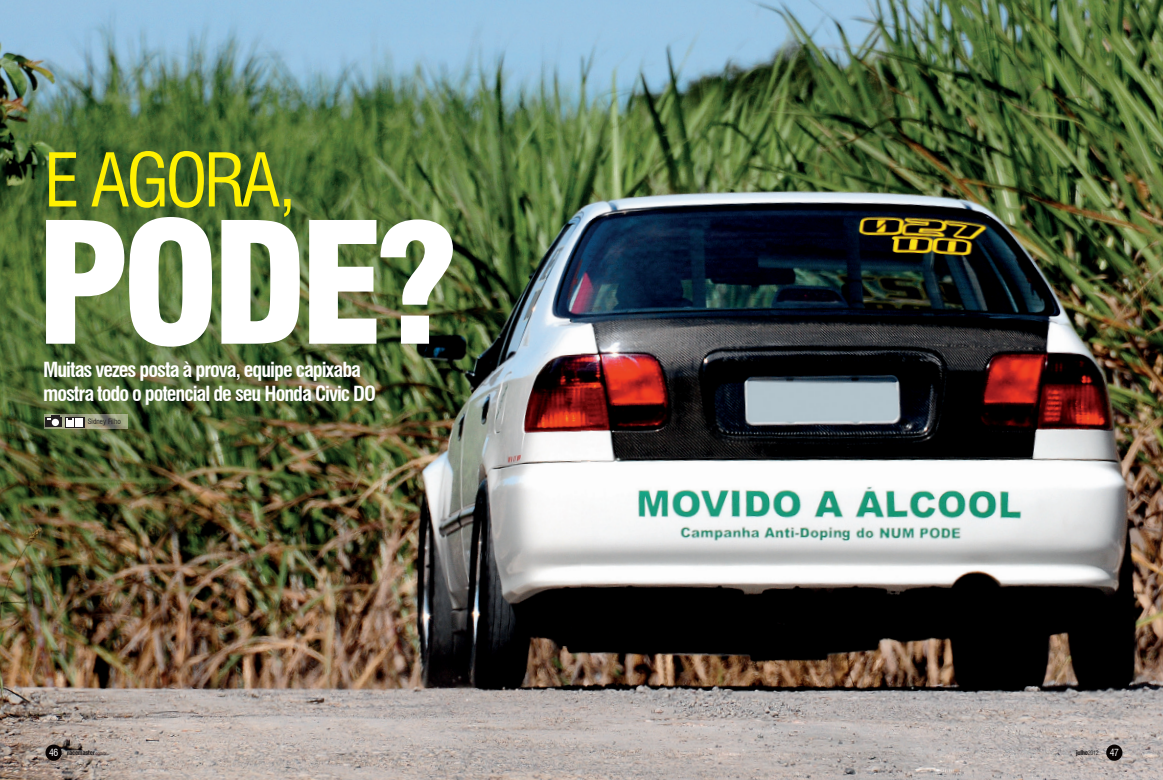
<style>
.page{position:relative;width:1163px;height:780px;background:#fff}
.page>*{position:absolute;margin:0;border:0;box-sizing:border-box;transform-origin:0 0}
.t1{font:900 condensed 164.4px "Swiss 721 BT";color:#fff}
.t2{font:condensed 72px "Swiss 721 BT";letter-spacing:-.05em;color:#fff101}
.t3{font:700 condensed 20.3px/24.4px "Swiss 721 BT";letter-spacing:-.05em;color:#fff}
.t4{font:condensed 7.2px "Swiss 721 BT";color:#231f20}
.t5{font:900 condensed 6.5px "Swiss 721 BT";letter-spacing:-.05em;color:#231f20}
.s1{font-weight:400;font-size:9.6px;color:#fff}
.s2{font-weight:400;font-size:4.5px}
.s3{font-weight:400;font-size:6px}
</style>
<div class="page">
<img style="left:0;top:0;width:1162px;height:780px">
<div style="left:45px;top:744px;width:17px;height:16px;background:#080302;border-radius:50%"></div>
<img style="left:44px;top:414px;width:83px;height:15px">
<svg style="left:46px;top:417px;width:16px;height:10px"></svg>
<div style="left:52px;top:419px;width:7px;height:7px;background:#fff;border-radius:50%"></div>
<svg style="left:47px;top:416px;width:12px;height:4px"></svg>
<svg style="left:65px;top:417px;width:19px;height:10px"></svg>
<svg style="left:66px;top:418px;width:17px;height:8px"></svg>
<div style="left:1105px;top:744px;width:17px;height:16px;background:#080302;border-radius:50%"></div>
<p class="t2" style="left:44px;top:137px;width:254px">E AGORA,</p>
<p class="t1" style="left:36px;top:185px;width:422px">PODE?</p>
<p class="t3" style="left:43px;top:357px;width:334px">Muitas vezes posta à prova, equipe capixaba mostra todo o potencial de seu Honda Civic DO</p>
<p class="t4" style="left:88px;top:417px;width:35px">Sidney Filho</p>
<p class="t5" style="left:49px;top:748px;width:59px"><span class="s1">46</span> racemaster<span class="s2">.com.br</span></p>
<p class="t5" style="left:1075px;top:748px;width:44px">julho<span class="s3">2012</span> <span class="s1">47</span></p>
</div>
